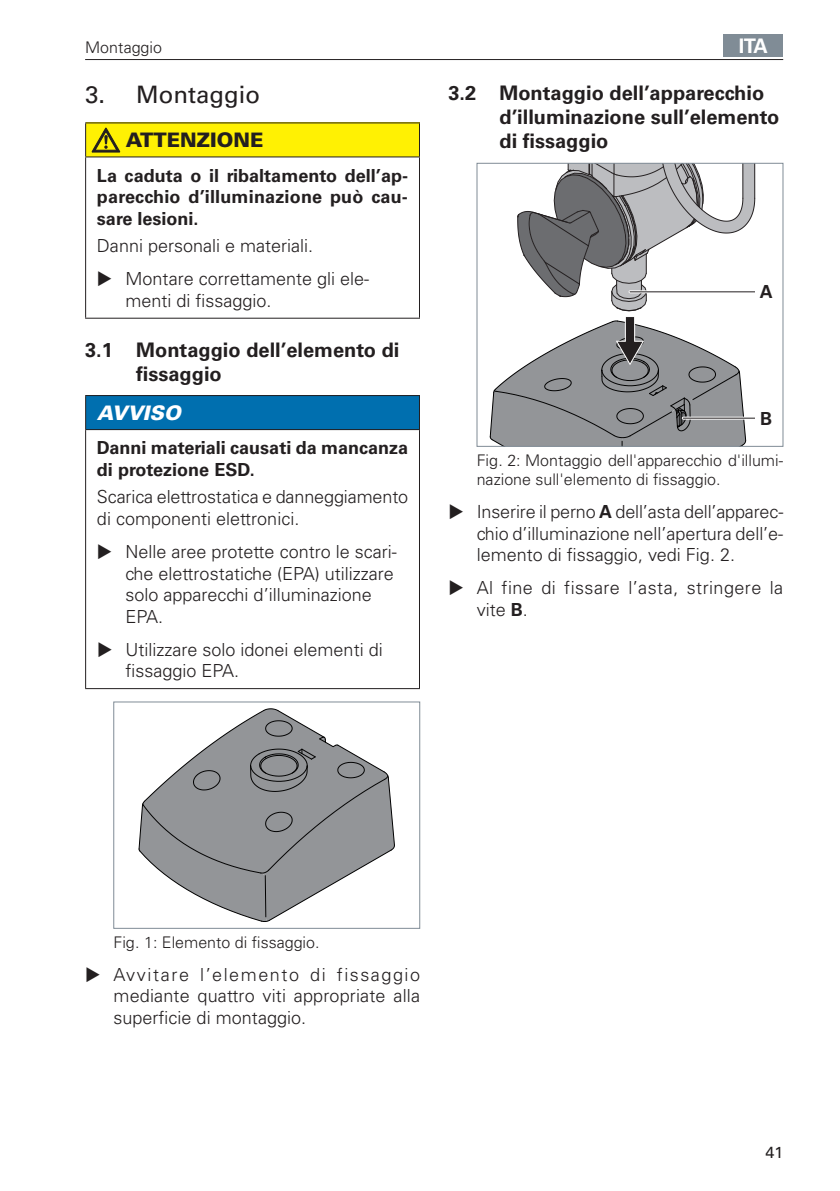
<style>
.page{position:relative;width:840px;height:1191px;background:#fff}
.page>*{position:absolute;margin:0;border:0;box-sizing:border-box;transform-origin:0 0}
.t1{font:24px "Univers";color:#231f20}
.t2{font:700 20px/24px "Univers";color:#231f20}
.t3{font:900 20px "Univers";color:#231f20}
.t4{font:italic 900 20px "Univers";color:#fff}
.t5{font:700 20px "Univers";color:#fff}
.t6{font:300 18px/21.6px "Univers";color:#231f20}
.t7{font:700 18px/21.6px "Univers";color:#231f20;text-align:justify}
.t8{font:300 18px/21.6px "Univers";letter-spacing:.025em;color:#231f20}
.t9{font:300 16px/19.2px "Univers";color:#231f20}
.t10{font:16px "Univers";color:#231f20}
.s1{font-weight:700}
</style>
<div class="page">
<hr style="left:85px;top:59px;width:697px;height:1px;background:#231f20">
<div style="left:723px;top:34px;width:59px;height:23px;background:#808c96"></div>
<div style="left:86px;top:123px;width:333px;height:34px;background:#fff103"></div>
<hr style="left:85px;top:122px;width:335px;height:1px;background:#231f20">
<hr style="left:85px;top:123px;width:1px;height:33px;background:#231f20">
<hr style="left:419px;top:123px;width:1px;height:33px;background:#231f20">
<hr style="left:85px;top:156px;width:335px;height:1px;background:#231f20">
<hr style="left:85px;top:157px;width:1px;height:161px;background:#231f20">
<hr style="left:419px;top:157px;width:1px;height:161px;background:#231f20">
<hr style="left:85px;top:318px;width:335px;height:1px;background:#231f20">
<svg style="left:91px;top:127px;width:29px;height:26px"></svg>
<div style="left:86px;top:395px;width:333px;height:34px;background:#006faf"></div>
<hr style="left:85px;top:395px;width:335px;height:1px;background:#231f20">
<hr style="left:85px;top:396px;width:1px;height:33px;background:#231f20">
<hr style="left:419px;top:396px;width:1px;height:33px;background:#231f20">
<hr style="left:85px;top:429px;width:335px;height:1px;background:#231f20">
<hr style="left:85px;top:430px;width:1px;height:258px;background:#231f20">
<hr style="left:419px;top:430px;width:1px;height:258px;background:#231f20">
<hr style="left:85px;top:688px;width:335px;height:1px;background:#231f20">
<svg style="left:138px;top:708px;width:257px;height:214px"></svg>
<div style="left:113px;top:701px;width:307px;height:227px;border:1px solid #808c96"></div>
<svg style="left:489px;top:165px;width:266px;height:279px"></svg>
<div style="left:754px;top:280px;width:23px;height:23px;background:#fff"></div>
<div style="left:754px;top:407px;width:23px;height:22px;background:#fff"></div>
<div style="left:476px;top:163px;width:306px;height:283px;border:1px solid #808c96"></div>
<p class="t9" style="left:85px;top:38px;width:78px">Montaggio</p>
<p class="t5" style="left:738px;top:34px;width:31px">ITA</p>
<h1 class="t1" style="left:85px;top:80px;width:177px">3. Montaggio</h1>
<p class="t3" style="left:126px;top:128px;width:139px">ATTENZIONE</p>
<p class="t7" style="left:97px;top:165px;width:312px">La caduta o il ribaltamento dell’ap&shy;parecchio d’illuminazione può cau&shy;sare lesioni.</p>
<p class="t6" style="left:125px;top:229px;width:245px;line-height:33px;text-indent:-28px">Danni personali e materiali.<br>Montare correttamente gli ele-</p>
<p class="t6" style="left:125px;top:290px;width:148px">menti di fissaggio.</p>
<p class="t2" style="left:136px;top:338px;width:264px;text-indent:-51px">3.1 Montaggio dell’elemento di fissaggio</p>
<p class="t4" style="left:97px;top:400px;width:85px">AVVISO</p>
<p class="t7" style="left:97px;top:437px;width:312px">Danni materiali causati da mancanza di protezione ESD.</p>
<p class="t6" style="left:97px;top:486px;width:312px">Scarica elettrostatica e danneggiamento di componenti elettronici.</p>
<p class="t6" style="left:125px;top:541px;width:273px">Nelle aree protette contro le scari&shy;che elettrostatiche (EPA) utilizzare solo apparecchi d’illuminazione<br>EPA.</p>
<p class="t6" style="left:125px;top:638px;width:259px">Utilizzare solo idonei elementi di fissaggio EPA.</p>
<p class="t2" style="left:499px;top:81px;width:281px;text-indent:-51px">3.2 Montaggio dell’apparecchio d’illuminazione sull’elemento di fissaggio</p>
<p class="t7" style="left:759px;top:281px;width:14px">A</p>
<p class="t7" style="left:759px;top:407px;width:14px">B</p>
<p class="t9" style="left:476px;top:450px;width:308px">Fig. 2: Montaggio dell'apparecchio d'illumi&shy;nazione sull'elemento di fissaggio.</p>
<p class="t6" style="left:476px;top:501px;width:308px;text-align:justify">Inserire il perno <span class="s1">A</span> dell’asta dell’apparec&shy;chio d’illuminazione nell’apertura dell’e&shy;lemento di fissaggio, vedi Fig. 2.</p>
<p class="t8" style="left:476px;top:577px;width:308px">Al fine di fissare l’asta, stringere la vite <span class="s1">B</span>.</p>
<p class="t9" style="left:113px;top:932px;width:207px">Fig. 1: Elemento di fissaggio.</p>
<p class="t6" style="left:113px;top:963px;width:308px;text-align:justify">Avvitare l’elemento di fissaggio mediante quattro viti appropriate alla superficie di montaggio.</p>
<p class="t10" style="left:765px;top:1142px;width:19px">41</p>
</div>
